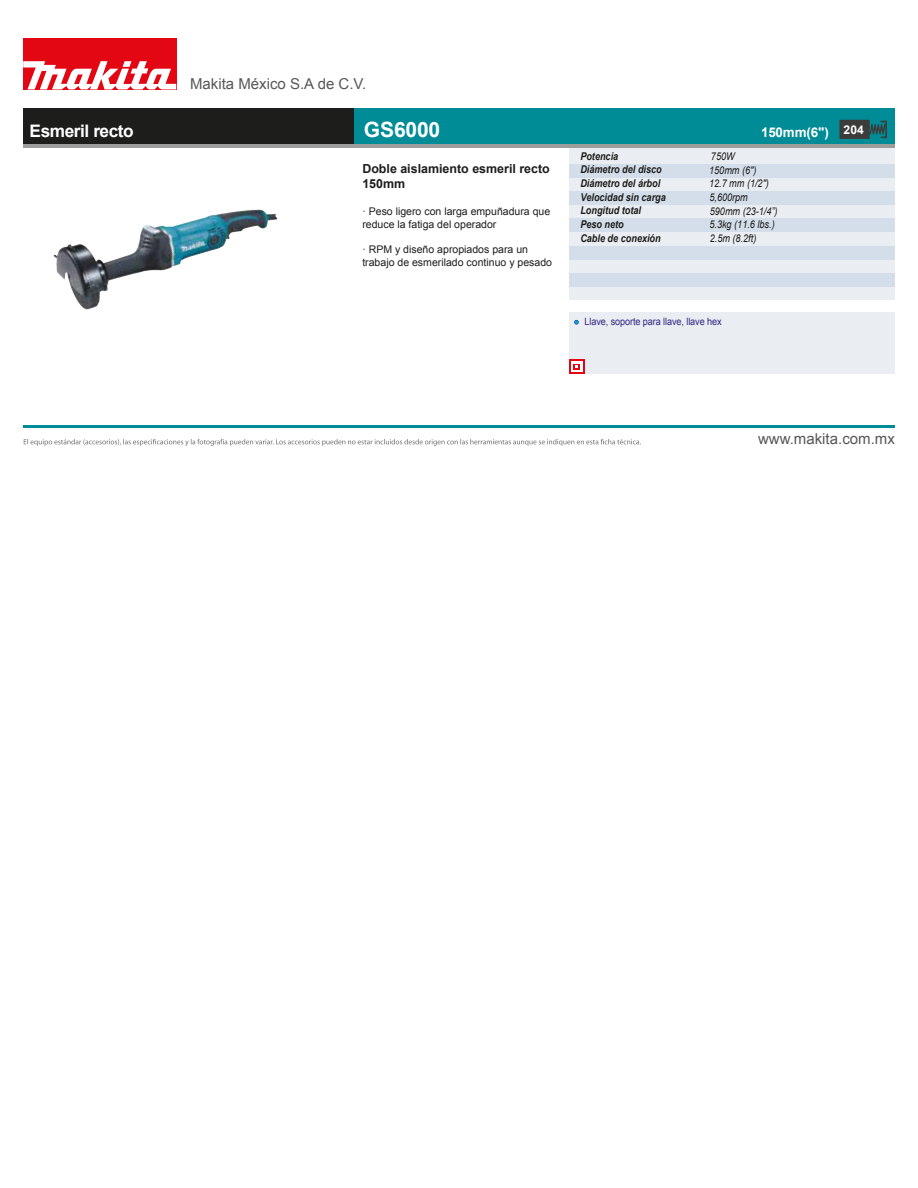
<style>
.page{position:relative;width:918px;height:1188px;background:#fff}
.page>*{position:absolute;margin:0;border:0;box-sizing:border-box;transform-origin:0 0}
.t1{font:700 21px "Arial";letter-spacing:-.01em;color:#fff}
.t2{font:700 17.25px "Arial";letter-spacing:-.025em;color:#fff}
.t3{font:15px "Arial";color:#575756}
.t4{font:700 13.35px "Arial";letter-spacing:-.01em;color:#fff}
.t5{font:700 12.45px/15px "Arial";color:#1d1d1b}
.t6{font:italic 700 10.65px/13.6px "Arial";color:#1d1d1b;scale:.85 1}
.t7{font:italic 10.65px/13.6px "Arial";color:#1d1d1b;scale:.85 1}
.t8{font:10.5px/12.6px "Arial";color:#1d1d1b}
.t9{font:10.05px "Arial";letter-spacing:-.01em;color:#312783;scale:.91 1}
</style>
<div class="page">
<div style="left:569px;top:312px;width:326px;height:62px;background:#eaedf1"></div>
<div style="left:569px;top:148px;width:326px;height:152px;background:#eaedf1"></div>
<div style="left:569px;top:164px;width:326px;height:13px;background:#d4ddea"></div>
<div style="left:569px;top:191px;width:326px;height:14px;background:#d4ddea"></div>
<div style="left:569px;top:218px;width:326px;height:14px;background:#d4ddea"></div>
<div style="left:569px;top:246px;width:326px;height:14px;background:#d4ddea"></div>
<div style="left:569px;top:273px;width:326px;height:14px;background:#d4ddea"></div>
<hr style="left:23px;top:425px;width:872px;height:2px;background:#008c96">
<div style="left:23px;top:38px;width:153px;height:51px;background:#e30613"></div>
<svg style="left:23px;top:61px;width:153px;height:28px"></svg>
<div style="left:23px;top:109px;width:872px;height:35px;background:#1d1d1b"></div>
<div style="left:355px;top:109px;width:540px;height:35px;background:#008c96"></div>
<hr style="left:23px;top:144px;width:872px;height:4px;background:#9d9d9c">
<svg style="left:24px;top:439px;width:617px;height:7px"></svg>
<svg style="left:574px;top:320px;width:5px;height:5px"></svg>
<svg style="left:839px;top:120px;width:48px;height:19px"></svg>
<svg style="left:569px;top:360px;width:16px;height:14px"></svg>
<div style="left:571px;top:362px;width:12px;height:10px;background:#fff"></div>
<svg style="left:574px;top:364px;width:6px;height:6px"></svg>
<img style="left:53px;top:210px;width:193px;height:99px">
<h3 class="t3" style="left:190px;top:74px;width:178px">Makita México S.A de C.V.</h3>
<h2 class="t2" style="left:30px;top:120px;width:106px">Esmeril recto</h2>
<h1 class="t1" style="left:364px;top:116px;width:78px">GS6000</h1>
<p class="t5" style="left:362px;top:161px;width:189px">Doble aislamiento esmeril recto<br>150mm</p>
<p class="t8" style="left:362px;top:205px;width:189px">· Peso ligero con larga empuñadura que reduce la fatiga del operador</p>
<p class="t8" style="left:362px;top:243px;width:191px">· RPM y diseño apropiados para un trabajo de esmerilado continuo y pesado</p>
<p class="t4" style="left:761px;top:123px;width:104px">150mm(6") <sup>204</sup></p>
<p class="t6" style="left:580px;top:150px;width:97px">Potencia<br>Diámetro del disco</p>
<p class="t6" style="left:580px;top:191px;width:102px">Velocidad sin carga<br>Longitud total<br>Peso neto</p>
<p class="t7" style="left:709px;top:150px;width:57px">750W<br>150mm (6")</p>
<p class="t7" style="left:709px;top:191px;width:82px">5,600rpm<br>590mm (23-1/4”)<br>5.3kg (11.6 lbs.)</p>
<p class="t6" style="left:580px;top:177px;width:96px">Diámetro del árbol</p>
<p class="t7" style="left:709px;top:177px;width:72px">12.7 mm (1/2")</p>
<p class="t6" style="left:580px;top:232px;width:96px">Cable de conexión</p>
<p class="t7" style="left:710px;top:231px;width:56px">2.5m (8.2ft)</p>
<p class="t9" style="left:585px;top:314px;width:152px">Llave, soporte para llave, llave hex</p>
<h3 class="t3" style="left:758px;top:429px;width:138px">www.makita.com.mx</h3>
</div>
